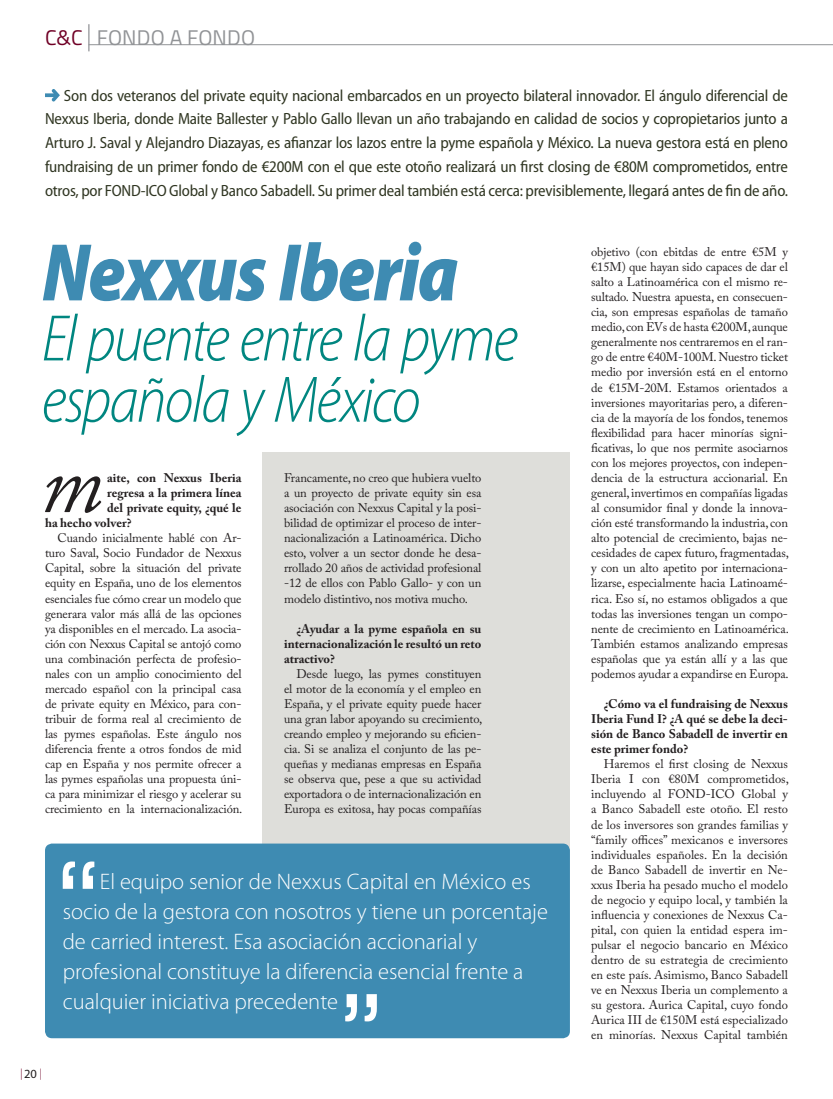
<style>
.page{position:relative;width:833px;height:1099px;background:#fff}
.page>*{position:absolute;margin:0;border:0;box-sizing:border-box;transform-origin:0 0}
.stl_pregunta_capitul{font:italic 85.75px "Adobe Caslon Pro";color:#231f20}
.t1{font:italic 900 semi-condensed 82.5px "Myriad Pro";letter-spacing:-.02em;color:#3e8bb2;scale:.92 1}
.t2{font:italic 300 semi-condensed 66.25px/61.2px "Myriad Pro";letter-spacing:-.035em;color:#008680;scale:.96 1}
.stl_destacado{font:300 22.5px/30.1px "Myriad Pro";color:#fff}
.t3{font:21.25px "Titillium";letter-spacing:.01em;color:#919396}
.stl_entradilla{font:semi-condensed 16.25px/23.8px "Myriad Pro";letter-spacing:-.015em;color:#303622;text-align:justify}
.stl_base{font:12.5px/15px "Adobe Caslon Pro";letter-spacing:-.01em;color:#231f20;text-align:justify}
.stl_pregunta{font:700 12.5px/15px "Adobe Caslon Pro";color:#231f20;text-align:justify}
.stl_pregunta_capitul-2{font:700 12.5px "Adobe Caslon Pro";color:#231f20}
.t4{font:300 condensed 11.25px "Myriad Pro";color:#700026}
.s1{color:#700026}
.s2{font-weight:400;font-stretch:normal;font-size:12.5px;color:#231f20}
</style>
<div class="page">
<svg style="left:88px;top:24px;width:1px;height:27px"></svg>
<hr style="left:89px;top:44px;width:744px;height:1px;background:#919396">
<div style="left:263px;top:452px;width:307px;height:557px;background:#dededa"></div>
<svg style="left:45px;top:89px;width:15px;height:12px"></svg>
<div style="left:45px;top:843px;width:525px;height:195px;background:#3e8bb2;border-radius:7px"></div>
<svg style="left:63px;top:861px;width:31px;height:27px"></svg>
<svg style="left:345px;top:994px;width:32px;height:27px"></svg>
<h3 class="t3" style="left:45px;top:22px;width:212px"><span class="s1">C&amp;C</span> FONDO A FONDO</h3>
<p class="stl_entradilla" style="left:45px;top:83px;width:744px;text-indent:19px">Son dos veteranos del private equity nacional embarcados en un proyecto bilateral innovador. El ángulo diferencial de Nexxus Iberia, donde Maite Ballester y Pablo Gallo llevan un año trabajando en calidad de socios y copropietarios junto a Arturo J. Saval y Alejandro Diazayas, es afianzar los lazos entre la pyme española y México. La nueva gestora está en pleno fundraising de un primer fondo de €200M con el que este otoño realizará un first closing de €80M comprometidos, entre otros, por FOND-ICO Global y Banco Sabadell. Su primer deal también está cerca: previsiblemente, llegará antes de fin de año.</p>
<p class="t1" style="left:42px;top:218px;width:454px">Nexxus Iberia</p>
<p class="t2" style="left:42px;top:307px;width:497px">El puente entre la pyme española y México</p>
<p class="stl_pregunta_capitul" style="left:40px;top:432px;width:64px">m</p>
<p class="stl_pregunta_capitul-2" style="left:107px;top:470px;width:136px">aite, con Nexxus Iberia</p>
<p class="stl_pregunta_capitul-2" style="left:107px;top:485px;width:136px">regresa a la primera línea</p>
<p class="stl_pregunta_capitul-2" style="left:107px;top:500px;width:136px">del private equity, ¿qué le</p>
<p class="stl_pregunta_capitul-2" style="left:45px;top:515px;width:88px">ha hecho volver?</p>
<p class="stl_base" style="left:45px;top:530px;width:199px;text-indent:12px">Cuando inicialmente hablé con Ar&shy;turo Saval, Socio Fundador de Nexxus Capital, sobre la situación del private equity en España, uno de los elementos esenciales fue cómo crear un modelo que generara valor más allá de las opciones ya disponibles en el mercado. La asocia&shy;ción con Nexxus Capital se antojó como una combinación perfecta de profesio&shy;nales con un amplio conocimiento del mercado español con la principal casa de private equity en México, para con&shy;tribuir de forma real al crecimiento de las pymes españolas. Este ángulo nos diferencia frente a otros fondos de mid cap en España y nos permite ofrecer a las pymes españolas una propuesta úni&shy;ca para minimizar el riesgo y acelerar su crecimiento en la internacionalización.</p>
<p class="stl_base" style="left:284px;top:470px;width:199px">Francamente, no creo que hubiera vuelto a un proyecto de private equity sin esa asociación con Nexxus Capital y la posi&shy;bilidad de optimizar el proceso de inter&shy;nacionalización a Latinoamérica. Dicho esto, volver a un sector donde he desa&shy;rrollado 20 años de actividad profesional -12 de ellos con Pablo Gallo- y con un modelo distintivo, nos motiva mucho.</p>
<p class="stl_pregunta" style="left:284px;top:620px;width:199px;text-indent:12px">¿Ayudar a la pyme española en su internacionalización le resultó un reto atractivo?</p>
<p class="stl_base" style="left:284px;top:666px;width:200px;text-indent:12px">Desde luego, las pymes constituyen el motor de la economía y el empleo en España, y el private equity puede hacer una gran labor apoyando su crecimiento, creando empleo y mejorando su eficien&shy;cia. Si se analiza el conjunto de las pe&shy;queñas y medianas empresas en España se observa que, pese a que su actividad exportadora o de internacionalización en Europa es exitosa, hay pocas compañías</p>
<p class="t4" style="left:20px;top:1066px;width:23px">|<span class="s2">20</span>|</p>
<p class="stl_destacado" style="left:63px;top:866px;width:487px;text-indent:37px">El equipo senior de Nexxus Capital en México es socio de la gestora con nosotros y tiene un porcentaje de carried interest. Esa asociación accionarial y profesional constituye la diferencia esencial frente a cualquier iniciativa precedente</p>
<p class="stl_base" style="left:591px;top:244px;width:199px">objetivo (con ebitdas de entre €5M y €15M) que hayan sido capaces de dar el salto a Latinoamérica con el mismo re&shy;sultado. Nuestra apuesta, en consecuen&shy;cia, son empresas españolas de tamaño medio, con EVs de hasta €200M, aunque generalmente nos centraremos en el ran&shy;go de entre €40M-100M. Nuestro ticket medio por inversión está en el entorno de €15M-20M. Estamos orientados a inversiones mayoritarias pero, a diferen&shy;cia de la mayoría de los fondos, tenemos flexibilidad para hacer minorías signi&shy;ficativas, lo que nos permite asociarnos con los mejores proyectos, con indepen&shy;dencia de la estructura accionarial. En general, invertimos en compañías ligadas al consumidor final y donde la innova&shy;ción esté transformando la industria, con alto potencial de crecimiento, bajas ne&shy;cesidades de capex futuro, fragmentadas, y con un alto apetito por internaciona&shy;lizarse, especialmente hacia Latinoamé&shy;rica. Eso sí, no estamos obligados a que todas las inversiones tengan un compo&shy;nente de crecimiento en Latinoamérica.<br>También estamos analizando empresas españolas que ya están allí y a las que podemos ayudar a expandirse en Europa.</p>
<p class="stl_pregunta" style="left:591px;top:696px;width:198px;text-indent:12px">¿Cómo va el fundraising de Nexxus Iberia Fund I? ¿A qué se debe la deci&shy;sión de Banco Sabadell de invertir en este primer fondo?</p>
<p class="stl_base" style="left:591px;top:756px;width:199px;text-indent:12px">Haremos el first closing de Nexxus Iberia I con €80M comprometidos, incluyendo al FOND-ICO Global y a Banco Sabadell este otoño. El resto de los inversores son grandes familias y “family offices” mexicanos e inversores individuales españoles. En la decisión de Banco Sabadell de invertir en Ne&shy;xxus Iberia ha pesado mucho el modelo de negocio y equipo local, y también la influencia y conexiones de Nexxus Ca&shy;pital, con quien la entidad espera im&shy;pulsar el negocio bancario en México dentro de su estrategia de crecimiento en este país. Asimismo, Banco Sabadell ve en Nexxus Iberia un complemento a su gestora. Aurica Capital, cuyo fondo Aurica III de €150M está especializado en minorías. Nexxus Capital también</p>
</div>
